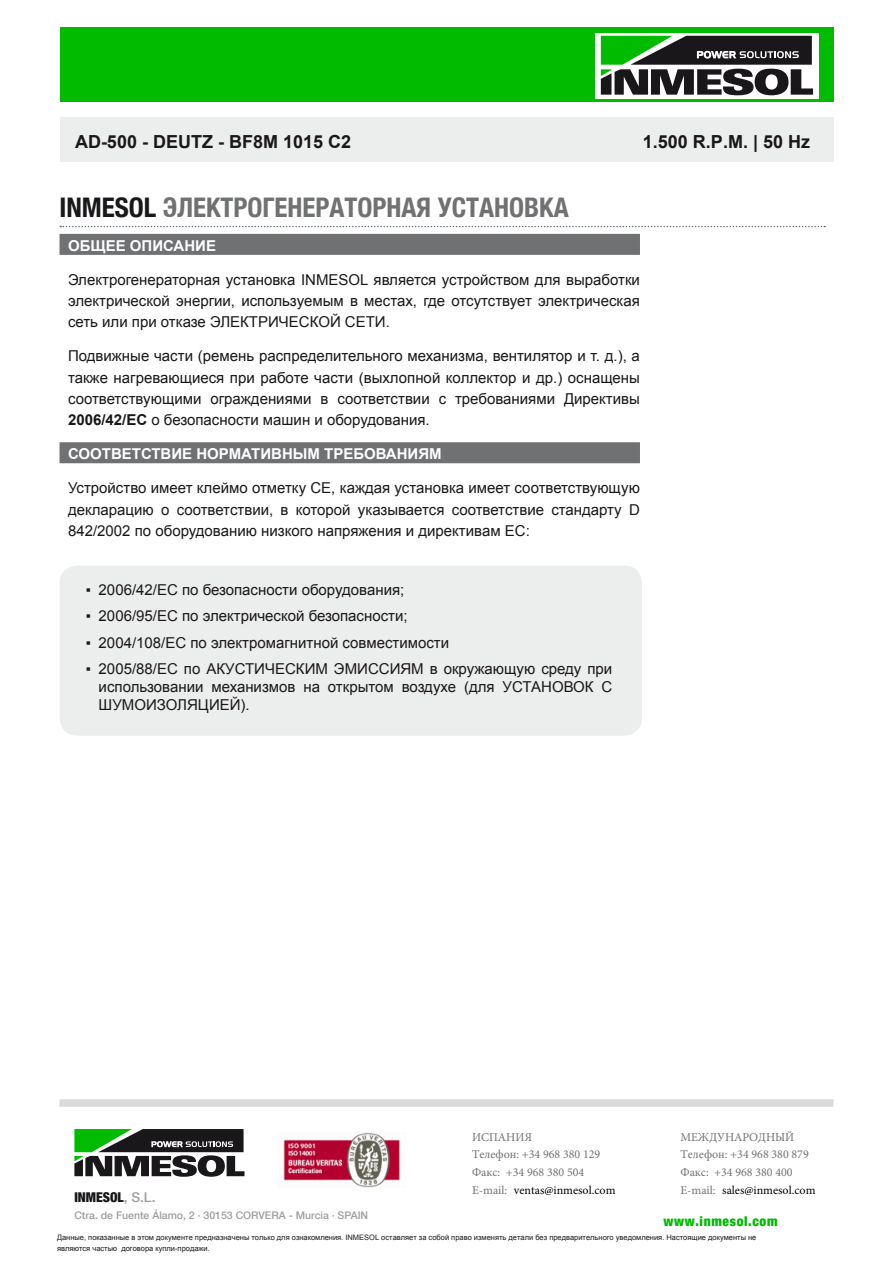
<style>
.page{position:relative;width:893px;height:1263px;background:#fff}
.page>*{position:absolute;margin:0;border:0;box-sizing:border-box;transform-origin:0 0}
.t1{font:700 condensed 27px "Helvetica Neue";color:#707173}
.t2{font:700 18px "Arial";color:#1a171b}
.t3{font:15px/21.3px "Arial";color:#1a171b;text-align:justify}
.t4{font:700 15px "Arial";color:#fff}
.t5{font:900 condensed 13.5px "Helvetica Neue";letter-spacing:.05em;color:#0b0}
.t6{font:900 condensed 13.5px "Helvetica Neue";color:#1a171b}
.t7{font:12px/17.7px "Minion Pro";color:#707172}
.t8{font:500 10.5px "Helvetica Neue";color:#9c9d9f}
.t9{font:7.5px/11.1px "Arial";color:#1a171b}
.s1{color:#1a171b}
.s2{font-weight:700}
.s3{color:#000}
.s4{font-weight:500;font-stretch:normal;color:#9c9d9f}
</style>
<div class="page">
<div style="left:60px;top:28px;width:773px;height:74px;background:#0b0"></div>
<svg style="left:595px;top:33px;width:224px;height:65px;background:#f8faf8"></svg>
<svg style="left:601px;top:36px;width:212px;height:59px;background:#556755"></svg>
<div style="left:60px;top:1099px;width:773px;height:8px;background:#d9dadb"></div>
<svg style="left:74px;top:1129px;width:170px;height:48px"></svg>
<div style="left:60px;top:117px;width:773px;height:45px;background:#eceded"></div>
<div style="left:60px;top:566px;width:582px;height:170px;background:#eceded;border-radius:18px"></div>
<div style="left:60px;top:234px;width:580px;height:21px;background:#707173"></div>
<div style="left:60px;top:442px;width:580px;height:21px;background:#707173"></div>
<svg style="left:60px;top:226px;width:765px;height:1px"></svg>
<div style="left:223px;top:1131px;width:18px;height:8px;background:#1a171b"></div>
<img style="left:283px;top:1133px;width:117px;height:55px">
<p class="t2" style="left:75px;top:130px;width:278px">AD-500 - DEUTZ - BF8M 1015 C2</p>
<p class="t2" style="left:643px;top:130px;width:169px">1.500 R.P.M. | 50 Hz</p>
<h1 class="t1" style="left:60px;top:191px;width:511px"><span class="s1">INMESOL</span> ЭЛЕКТРОГЕНЕРАТОРНАЯ УСТАНОВКА</h1>
<p class="t4" style="left:68px;top:236px;width:150px">ОБЩЕЕ ОПИСАНИЕ</p>
<p class="t3" style="left:68px;top:269px;width:573px">Электрогенераторная установка INMESOL является устройством для выработки электрической энергии, используемым в местах, где отсутствует электрическая сеть или при отказе ЭЛЕКТРИЧЕСКОЙ СЕТИ.</p>
<p class="t3" style="left:68px;top:346px;width:573px">Подвижные части (ремень распределительного механизма, вентилятор и т. д.), а также нагревающиеся при работе части (выхлопной коллектор и др.) оснащены соответствующими ограждениями в соответствии с требованиями Директивы <span class="s2">2006/42/ЕС</span> о безопасности машин и оборудования.</p>
<p class="t4" style="left:68px;top:444px;width:375px">СООТВЕТСТВИЕ НОРМАТИВНЫМ ТРЕБОВАНИЯМ</p>
<p class="t3" style="left:68px;top:477px;width:573px">Устройство имеет клеймо отметку CE, каждая установка имеет соответствующую декларацию о соответствии, в которой указывается соответствие стандарту D 842/2002 по оборудованию низкого напряжения и директивам ЕС:</p>
<p class="t3" style="left:86px;top:579px;width:320px">▪ 2006/42/EC по безопасности оборудования;</p>
<p class="t3" style="left:86px;top:606px;width:323px">▪ 2006/95/EC по электрической безопасности;</p>
<p class="t3" style="left:86px;top:632px;width:365px">▪ 2004/108/EC по электромагнитной совместимости</p>
<p class="t3" style="left:99px;top:660px;width:515px;line-height:18px;text-indent:-13px">▪ 2005/88/EC по АКУСТИЧЕСКИМ ЭМИССИЯМ в окружающую среду при использовании механизмов на открытом воздухе (для УСТАНОВОК С ШУМОИЗОЛЯЦИЕЙ).</p>
<p class="t7" style="left:472px;top:1128px;width:145px">ИСПАНИЯ<br>Телефон: +34 968 380 129<br>Факс: +34 968 380 504<br>E-mail: <span class="s3">ventas@inmesol.com</span></p>
<p class="t7" style="left:680px;top:1128px;width:137px">МЕЖДУНАРОДНЫЙ<br>Телефон: +34 968 380 879<br>Факс: +34 968 380 400<br>E-mail: <span class="s3">sales@inmesol.com</span></p>
<p class="t6" style="left:74px;top:1188px;width:82px">INMESOL<span class="s4">, S.L.</span></p>
<p class="t8" style="left:74px;top:1208px;width:295px">Ctra. de Fuente Álamo, 2 · 30153 CORVERA - Murcia · SPAIN</p>
<p class="t5" style="left:663px;top:1213px;width:116px">www.inmesol.com</p>
<p class="t9" style="left:57px;top:1232px;width:701px">Данные, показанные в этом документе предназначены только для ознакомления. INMESOL оставляет за собой право изменять детали без предварительного уведомления. Настоящие документы не являются частью договора купли-продажи.</p>
</div>
